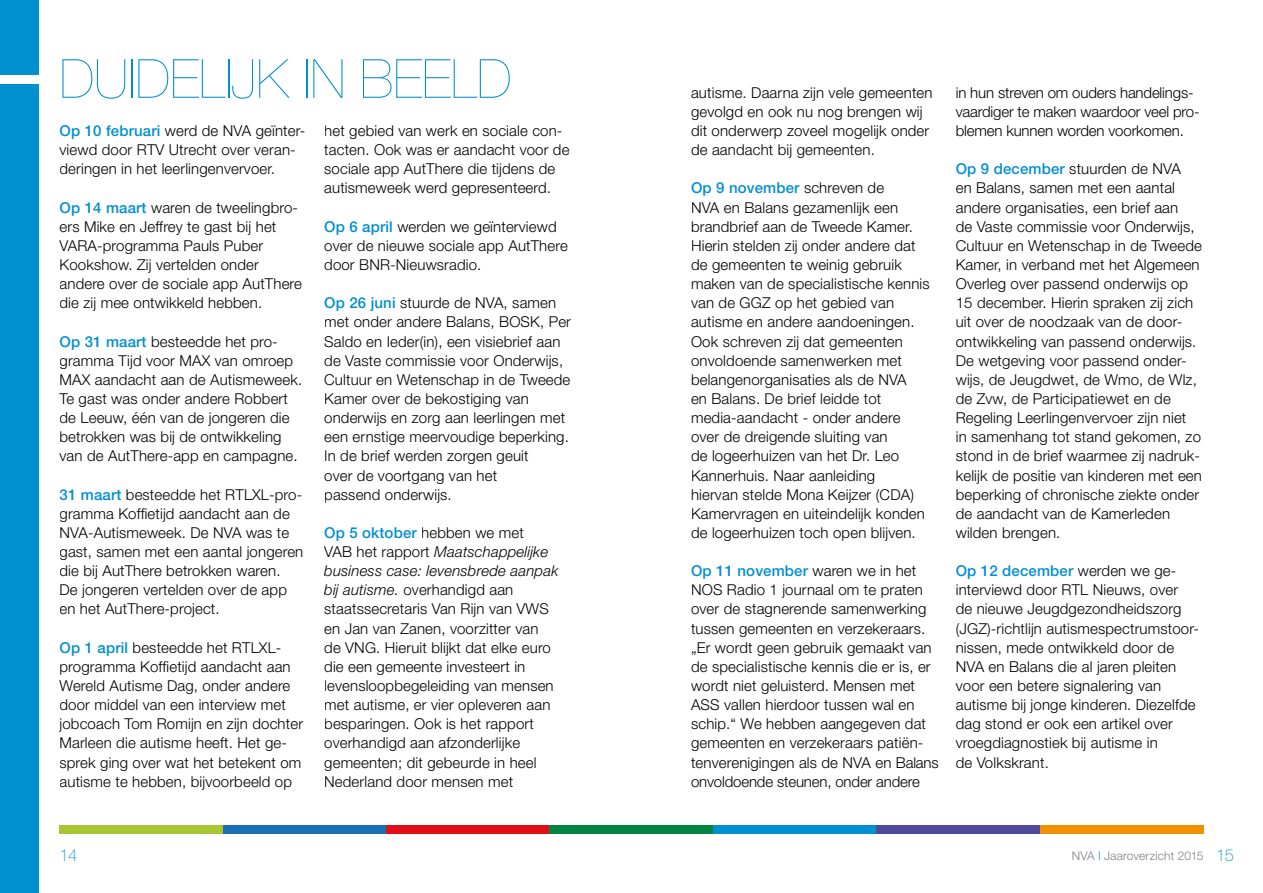
<style>
.page{position:relative;width:1263px;height:893px;background:#fff}
.page>*{position:absolute;margin:0;border:0;box-sizing:border-box;transform-origin:0 0}
.t1{font:200 54px "Helvetica Neue";color:#008fd1}
.t2{font:100 16.5px "Helvetica Neue";color:#008fd1}
.t3{font:300 15px/19.2px "Helvetica Neue";letter-spacing:.01em;color:#000}
.t4{font:300 15px/19.2px "Helvetica Neue";letter-spacing:-.01em;color:#000}
.t5{font:300 12px "Helvetica Neue";letter-spacing:.01em;color:#808184}
.s1{font-weight:500;color:#008fd1}
.s2{font-style:italic}
.s3{color:#008fd1}
.s4{font-weight:100;font-size:16.5px;color:#008fd1}
</style>
<div class="page">
<div style="left:60px;top:825px;width:163px;height:8px;background:#a7c631"></div>
<div style="left:223px;top:825px;width:163px;height:8px;background:#1871b5"></div>
<div style="left:386px;top:825px;width:164px;height:8px;background:#df0f15"></div>
<div style="left:550px;top:825px;width:163px;height:8px;background:#00843f"></div>
<div style="left:713px;top:825px;width:164px;height:8px;background:#008fd1"></div>
<div style="left:877px;top:825px;width:163px;height:8px;background:#4e4a98"></div>
<div style="left:1040px;top:825px;width:163px;height:8px;background:#f19000"></div>
<div style="left:0;top:0;width:38px;height:893px;background:#008fd1"></div>
<div style="left:0;top:75px;width:38px;height:9px;background:#fff"></div>
<h1 class="t1" style="left:60px;top:48px;width:454px">DUIDELIJK IN BEELD</h1>
<p class="t3" style="left:60px;top:121px;width:247px"><span class="s1">Op 10 februari</span> werd de NVA geïnter&shy;viewd door RTV Utrecht over veran&shy;deringen in het leerlingenvervoer.</p>
<p class="t3" style="left:60px;top:197px;width:244px"><span class="s1">Op 14 maart</span> waren de tweelingbro&shy;ers Mike en Jeffrey te gast bij het<br>VARA-programma Pauls Puber<br>Kookshow. Zij vertelden onder andere over de sociale app AutThere die zij mee ontwikkeld hebben.</p>
<p class="t3" style="left:60px;top:331px;width:244px"><span class="s1">Op 31 maart</span> besteedde het pro&shy;gramma Tijd voor MAX van omroep<br>MAX aandacht aan de Autismeweek.<br>Te gast was onder andere Robbert de Leeuw, één van de jongeren die betrokken was bij de ontwikkeling van de AutThere-app en campagne.</p>
<p class="t3" style="left:60px;top:484px;width:245px"><span class="s1">31 maart</span> besteedde het RTLXL-pro&shy;gramma Koffietijd aandacht aan de<br>NVA-Autismeweek. De NVA was te gast, samen met een aantal jongeren die bij AutThere betrokken waren.<br>De jongeren vertelden over de app en het AutThere-project.</p>
<p class="t3" style="left:60px;top:637px;width:245px"><span class="s1">Op 1 april</span> besteedde het RTLXL&shy;programma Koffietijd aandacht aan Wereld Autisme Dag, onder andere door middel van een interview met jobcoach Tom Romijn en zijn dochter Marleen die autisme heeft. Het ge&shy;sprek ging over wat het betekent om autisme te hebben, bijvoorbeeld op</p>
<p class="t3" style="left:324px;top:121px;width:247px">het gebied van werk en sociale con&shy;tacten. Ook was er aandacht voor de sociale app AutThere die tijdens de autismeweek werd gepresenteerd.</p>
<p class="t3" style="left:324px;top:216px;width:245px"><span class="s1">Op 6 april</span> werden we geïnterviewd over de nieuwe sociale app AutThere door BNR-Nieuwsradio.</p>
<p class="t3" style="left:324px;top:293px;width:248px"><span class="s1">Op 26 juni</span> stuurde de NVA, samen met onder andere Balans, BOSK, Per<br>Saldo en Ieder(in), een visiebrief aan de Vaste commissie voor Onderwijs,<br>Cultuur en Wetenschap in de Tweede<br>Kamer over de bekostiging van onderwijs en zorg aan leerlingen met een ernstige meervoudige beperking.<br>In de brief werden zorgen geuit<br>over de voortgang van het<br>passend onderwijs.</p>
<p class="t3" style="left:324px;top:523px;width:236px"><span class="s1">Op 5 oktober</span> hebben we met<br>VAB het rapport <span class="s2">Maatschappelijke business case: levensbrede aanpak bij autisme.</span> overhandigd aan staatssecretaris Van Rijn van VWS en Jan van Zanen, voorzitter van de VNG. Hieruit blijkt dat elke euro die een gemeente investeert in levensloopbegeleiding van mensen met autisme, er vier opleveren aan besparingen. Ook is het rapport overhandigd aan afzonderlijke gemeenten; dit gebeurde in heel<br>Nederland door mensen met</p>
<p class="t3" style="left:691px;top:83px;width:243px">autisme. Daarna zijn vele gemeenten gevolgd en ook nu nog brengen wij dit onderwerp zoveel mogelijk onder de aandacht bij gemeenten.</p>
<p class="t3" style="left:691px;top:178px;width:240px"><span class="s1">Op 9 november</span> schreven de<br>NVA en Balans gezamenlijk een brandbrief aan de Tweede Kamer.<br>Hierin stelden zij onder andere dat de gemeenten te weinig gebruik maken van de specialistische kennis van de GGZ op het gebied van autisme en andere aandoeningen.<br>Ook schreven zij dat gemeenten onvoldoende samenwerken met belangenorganisaties als de NVA<br>en Balans. De brief leidde tot media-aandacht - onder andere over de dreigende sluiting van<br>de logeerhuizen van het Dr. Leo<br>Kannerhuis. Naar aanleiding<br>hiervan stelde Mona Keijzer (CDA)<br>Kamervragen en uiteindelijk konden de logeerhuizen toch open blijven.</p>
<p class="t3" style="left:691px;top:561px;width:249px"><span class="s1">Op 11 november</span> waren we in het NOS Radio 1 journaal om te praten over de stagnerende samenwerking tussen gemeenten en verzekeraars. „Er wordt geen gebruik gemaakt van de specialistische kennis die er is, er wordt niet geluisterd. Mensen met ASS vallen hierdoor tussen wal en schip.“ We hebben aangegeven dat gemeenten en verzekeraars patiën&shy;tenverenigingen als de NVA en Balans onvoldoende steunen, onder andere</p>
<p class="t4" style="left:956px;top:83px;width:245px">in hun streven om ouders handelings&shy;vaardiger te maken waardoor veel pro&shy;blemen kunnen worden voorkomen.</p>
<p class="t3" style="left:956px;top:159px;width:248px"><span class="s1">Op 9 december</span> stuurden de NVA<br>en Balans, samen met een aantal andere organisaties, een brief aan<br>de Vaste commissie voor Onderwijs, Cultuur en Wetenschap in de Tweede Kamer, in verband met het Algemeen Overleg over passend onderwijs op 15 december. Hierin spraken zij zich uit over de noodzaak van de door&shy;ontwikkeling van passend onderwijs.<br>De wetgeving voor passend onder&shy;wijs, de Jeugdwet, de Wmo, de Wlz, de Zvw, de Participatiewet en de Regeling Leerlingenvervoer zijn niet<br>in samenhang tot stand gekomen, zo stond in de brief waarmee zij nadruk&shy;kelijk de positie van kinderen met een beperking of chronische ziekte onder de aandacht van de Kamerleden wilden brengen.</p>
<p class="t3" style="left:956px;top:561px;width:245px"><span class="s1">Op 12 december</span> werden we ge&shy;interviewd door RTL Nieuws, over<br>de nieuwe Jeugdgezondheidszorg (JGZ)-richtlijn autismespectrumstoor&shy;nissen, mede ontwikkeld door de<br>NVA en Balans die al jaren pleiten voor een betere signalering van autisme bij jonge kinderen. Diezelfde dag stond er ook een artikel over vroegdiagnostiek bij autisme in<br>de Volkskrant.</p>
<p class="t2" style="left:60px;top:846px;width:19px">14</p>
<p class="t5" style="left:1072px;top:848px;width:164px">NVA <span class="s3">|</span> Jaaroverzicht 2015 <span class="s4">15</span></p>
</div>
